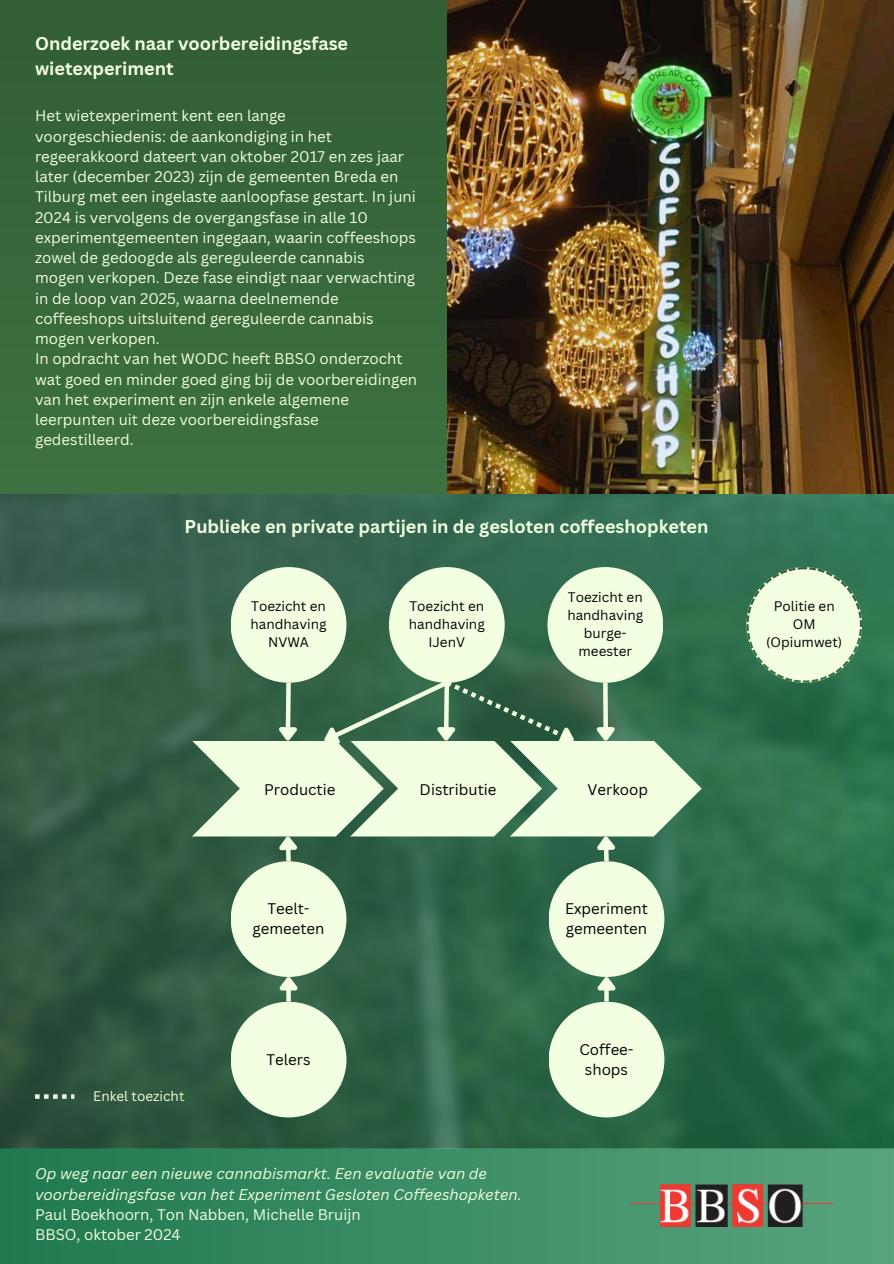
<style>
.page{position:relative;width:894px;height:1264px;background:#fff}
.page>*{position:absolute;margin:0;border:0;box-sizing:border-box;transform-origin:0 0}
.t1{font:700 18px/24.8px "Canva Sans";color:#f2ffe1}
.t2{font:15px/20.2px "Canva Sans";color:#f2ffe1}
.t3{font:italic 15px/20.2px "Canva Sans";color:#f2ffe1}
.t4{font:15px/20.2px "Canva Sans";color:#000;text-align:center}
.t5{font:13.5px/18px "Canva Sans";color:#000;text-align:center}
.t6{font:13.5px "Canva Sans";color:#f2ffe1}
.s1{color:#d8ffa5}
.s2{font-style:normal}
</style>
<div class="page">
<img style="left:446px;top:0;width:447px;height:494px">
<div style="left:0;top:0;width:446px;height:501px;background:#37673b"></div>
<div style="left:0;top:1147px;width:893px;height:116px;background:linear-gradient(to right,#20794e,#59a47f)"></div>
<img style="left:0;top:494px;width:893px;height:654px">
<img style="left:630px;top:1184px;width:202px;height:42px">
<div style="left:231px;top:861px;width:115px;height:116px;background:#f2ffe1;border-radius:50%"></div>
<div style="left:231px;top:1001px;width:115px;height:116px;background:#f2ffe1;border-radius:50%"></div>
<div style="left:548px;top:861px;width:116px;height:116px;background:#f2ffe1;border-radius:50%"></div>
<div style="left:548px;top:1001px;width:116px;height:116px;background:#f2ffe1;border-radius:50%"></div>
<div style="left:231px;top:567px;width:115px;height:115px;background:#f2ffe1;border-radius:50%"></div>
<div style="left:389px;top:567px;width:115px;height:115px;background:#f2ffe1;border-radius:50%"></div>
<div style="left:547px;top:567px;width:116px;height:115px;background:#f2ffe1;border-radius:50%"></div>
<svg style="left:746px;top:567px;width:115px;height:115px;background:#c1dbbc"></svg>
<div style="left:286px;top:989px;width:5px;height:12px;background:#f2ffe1"></div>
<svg style="left:275px;top:975px;width:29px;height:19px"></svg>
<svg style="left:604px;top:994px;width:4px;height:7px"></svg>
<svg style="left:593px;top:975px;width:29px;height:19px"></svg>
<div style="left:286px;top:848px;width:5px;height:13px;background:#f2ffe1"></div>
<svg style="left:603px;top:854px;width:5px;height:7px"></svg>
<svg style="left:192px;top:676px;width:509px;height:178px;background:#8faf92"></svg>
<svg style="left:35px;top:1094px;width:39px;height:4px"></svg>
<p class="t1" style="left:35px;top:31px;width:314px">Onderzoek naar voorbereidingsfase wietexperiment</p>
<p class="t2" style="left:35px;top:105px;width:383px">Het wietexperiment kent een lange voorgeschiedenis: de aankondiging in het regeerakkoord dateert van oktober 2017 en zes jaar later (december 2023) zijn de gemeenten Breda en Tilburg met een ingelaste aanloopfase gestart. In juni 2024 is vervolgens de overgangsfase in alle 10 experimentgemeenten ingegaan, waarin coffeeshops zowel de gedoogde als gereguleerde cannabis mogen verkopen. Deze fase eindigt naar verwachting in de loop van 2025, waarna deelnemende coffeeshops uitsluitend gereguleerde cannabis mogen verkopen.<br>In opdracht van het WODC heeft BBSO onderzocht wat goed en minder goed ging bij de voorbereidingen van het experiment en zijn enkele algemene leerpunten uit deze voorbereidingsfase gedestilleerd.</p>
<h2 class="t1" style="left:184px;top:513px;width:525px">Publieke en private partijen in de gesloten coffeeshopketen</h2>
<h2 class="t5" style="left:250px;top:596px;width:77px">Toezicht en handhaving<br>NVWA</h2>
<h2 class="t5" style="left:408px;top:596px;width:77px">Toezicht en handhaving<br>IJenV</h2>
<p class="t5" style="left:567px;top:587px;width:77px">Toezicht en handhaving burge&shy;meester</p>
<p class="t5" style="left:766px;top:596px;width:78px">Politie en<br>OM (Opiumwet)</p>
<h2 class="t4" style="left:264px;top:778px;width:73px">Productie</h2>
<p class="t4" style="left:419px;top:778px;width:78px">Distributie</p>
<h1 class="t4" style="left:587px;top:778px;width:62px">Verkoop</h1>
<p class="t4" style="left:252px;top:898px;width:73px">Teelt&shy;gemeeten</p>
<h2 class="t6" style="left:93px;top:1086px;width:93px">Enkel toezich<span class="s1">t</span></h2>
<h1 class="t4" style="left:266px;top:1048px;width:46px">Telers</h1>
<p class="t3" style="left:35px;top:1163px;width:488px">Op weg naar een nieuwe cannabismarkt. Een evaluatie van de voorbereidingsfase van het Experiment Gesloten Coffeeshopketen.<br><span class="s2">Paul Boekhoorn, Ton Nabben, Michelle Bruijn<br>BBSO, oktober 2024</span></p>
<p class="t4" style="left:565px;top:898px;width:84px;text-align:left">Experiment gemeenten</p>
<h2 class="t4" style="left:579px;top:1038px;width:56px">Coffee&shy;shops</h2>
</div>
